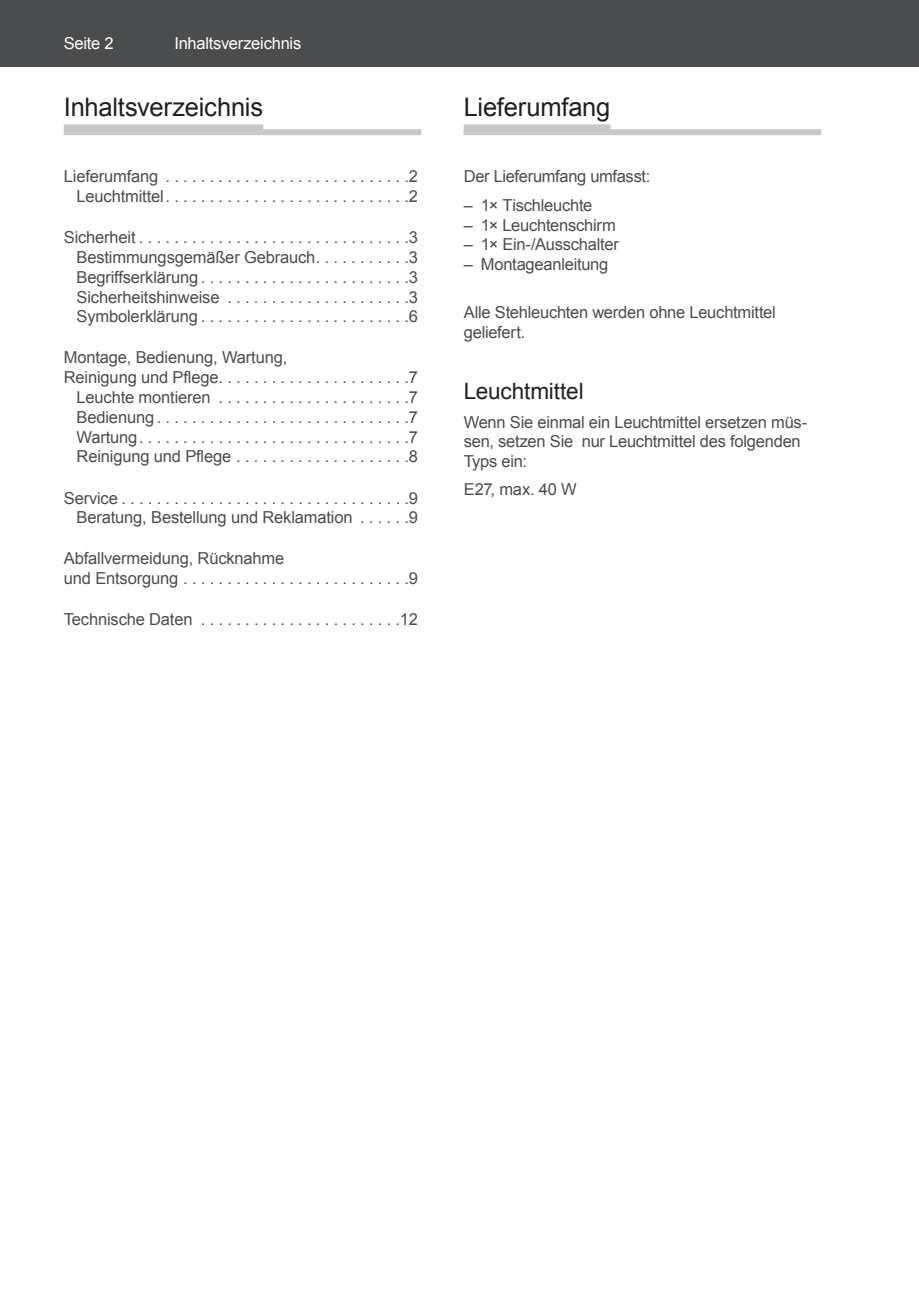
<style>
.page{position:relative;width:919px;height:1289px;background:#fff}
.page>*{position:absolute;margin:0;border:0;box-sizing:border-box;transform-origin:0 0}
.t1{font:25.5px "Arial";letter-spacing:-.01em;color:#231f20}
.t2{font:22.5px "Arial";letter-spacing:-.01em;color:#231f20}
.t3{font:16.5px/19.8px "Arial";letter-spacing:-.01em;color:#4b4c4d}
.t4{font:16.5px "Arial";letter-spacing:-.015em;color:#fff}
</style>
<div class="page">
<div style="left:906px;top:0;width:12px;height:67px;background:#4b4c4d"></div>
<div style="left:0;top:0;width:906px;height:67px;background:#4b4c4d"></div>
<div style="left:64px;top:124px;width:199px;height:9px;background:#c7c8ca"></div>
<div style="left:64px;top:129px;width:357px;height:6px;background:#c7c8ca"></div>
<div style="left:463px;top:124px;width:147px;height:9px;background:#c7c8ca"></div>
<div style="left:463px;top:129px;width:358px;height:6px;background:#c7c8ca"></div>
<p class="t4" style="left:64px;top:33px;width:51px">Seite 2</p>
<p class="t4" style="left:174px;top:33px;width:128px">Inhaltsverzeichnis</p>
<h1 class="t1" style="left:64px;top:91px;width:201px">Inhaltsverzeichnis</h1>
<h1 class="t1" style="left:463px;top:91px;width:148px">Lieferumfang</h1>
<p class="t3" style="left:64px;top:167px;width:355px;text-align:right">Lieferumfang . . . . . . . . . . . . . . . . . . . . . . . . . . . .2<br>Leuchtmittel. . . . . . . . . . . . . . . . . . . . . . . . . . . .2</p>
<p class="t3" style="left:77px;top:227px;width:343px;text-align:justify;text-indent:-13px">Sicherheit . . . . . . . . . . . . . . . . . . . . . . . . . . . . . . .3<br>Bestimmungsgemäßer Gebrauch. . . . . . . . . . .3<br>Begriffserklärung . . . . . . . . . . . . . . . . . . . . . . . .3<br>Sicherheitshinweise . . . . . . . . . . . . . . . . . . . . .3<br>Symbolerklärung . . . . . . . . . . . . . . . . . . . . . . . .6</p>
<p class="t3" style="left:64px;top:348px;width:225px">Montage, Bedienung, Wartung,</p>
<p class="t3" style="left:64px;top:367px;width:355px">Reinigung und Pflege. . . . . . . . . . . . . . . . . . . . . .7</p>
<p class="t3" style="left:77px;top:387px;width:343px">Leuchte montieren . . . . . . . . . . . . . . . . . . . . . .7</p>
<p class="t3" style="left:77px;top:407px;width:343px">Bedienung . . . . . . . . . . . . . . . . . . . . . . . . . . . . .7</p>
<p class="t3" style="left:77px;top:427px;width:343px">Wartung. . . . . . . . . . . . . . . . . . . . . . . . . . . . . . .7</p>
<p class="t3" style="left:77px;top:447px;width:343px">Reinigung und Pflege . . . . . . . . . . . . . . . . . . . .8</p>
<p class="t3" style="left:64px;top:488px;width:356px;text-align:right">Service . . . . . . . . . . . . . . . . . . . . . . . . . . . . . . . . .9<br>Beratung, Bestellung und Reklamation . . . . . .9</p>
<p class="t3" style="left:64px;top:549px;width:355px">Abfallvermeidung, Rücknahme<br>und Entsorgung . . . . . . . . . . . . . . . . . . . . . . . . . .9</p>
<p class="t3" style="left:64px;top:609px;width:355px">Technische Daten . . . . . . . . . . . . . . . . . . . . . . .12</p>
<p class="t3" style="left:463px;top:167px;width:188px">Der Lieferumfang umfasst:</p>
<p class="t3" style="left:463px;top:195px;width:130px">– 1× Tischleuchte</p>
<p class="t3" style="left:463px;top:215px;width:153px">– 1× Leuchtenschirm</p>
<p class="t3" style="left:463px;top:235px;width:156px">– 1× Ein-/Ausschalter</p>
<p class="t3" style="left:463px;top:255px;width:146px">– Montageanleitung</p>
<p class="t3" style="left:463px;top:303px;width:314px">Alle Stehleuchten werden ohne Leuchtmittel geliefert.</p>
<h2 class="t2" style="left:463px;top:376px;width:121px">Leuchtmittel</h2>
<p class="t3" style="left:463px;top:412px;width:345px">Wenn Sie einmal ein Leuchtmittel ersetzen müs&shy;sen, setzen Sie nur Leuchtmittel des folgenden<br>Typs ein:</p>
<p class="t3" style="left:463px;top:480px;width:114px">E27, max. 40 W</p>
</div>
